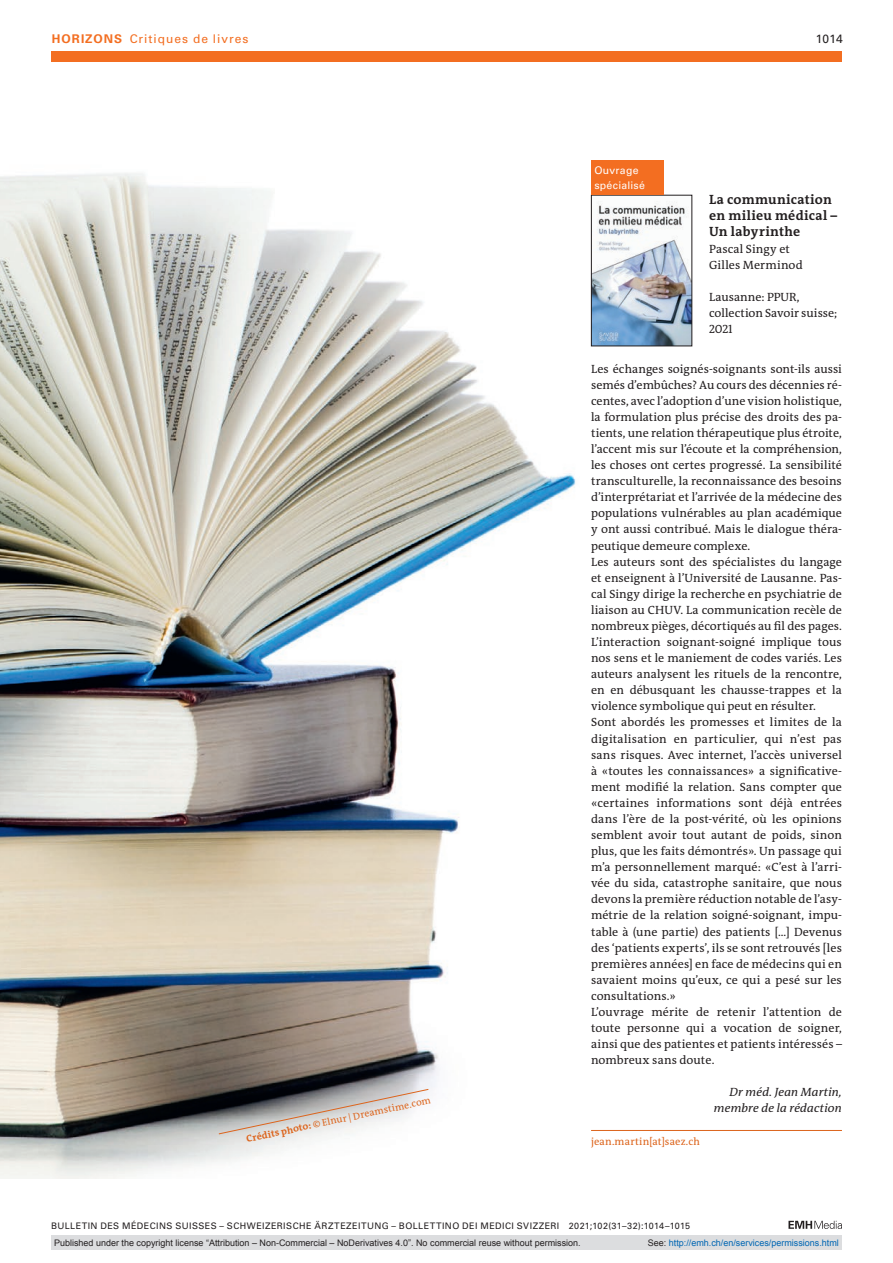
<style>
.page{position:relative;width:893px;height:1263px;background:#fff}
.page>*{position:absolute;margin:0;border:0;box-sizing:border-box;transform-origin:0 0}
.section-h2{font:700 13.5px/16px "The Antiqua B W7";letter-spacing:.025em;color:#231f20}
.section-pn{font:12px/16px "The Antiqua B W5 Plain";letter-spacing:.005em;color:#231f20;text-align:justify}
.author-notes{font:italic 12px/16px "The Antiqua B W5 Plain";letter-spacing:.01em;color:#231f20;text-align:right}
.ressort{font:12px "Univers LT Std";letter-spacing:.085em;color:#f36e21}
.ressort-2{font:12px "Univers LT Std";color:#231f20}
.section-ps{font:10.5px "The Antiqua B W5 Plain";letter-spacing:.02em;color:#dc641c}
.fig-caption{font:10.5px/14.2px "Univers LT Std";letter-spacing:.025em;color:#fff}
.an-credits{font:9.75px "The Antiqua B W5 Plain";color:#dc641c}
.t1{font:9px "Arial";color:#231f20}
.fusszeile{font:9px "Univers LT Std";letter-spacing:.045em;color:#231f20}
.t2{font:9px "Arial";color:#0066b3}
.s1{font-weight:700}
.s2{font-family:"The Antiqua B W7";font-weight:700}
.s3{color:#231f20}
</style>
<div class="page">
<svg style="left:788px;top:1221px;width:54px;height:8px"></svg>
<img style="left:0;top:173px;width:576px;height:1006px">
<hr style="left:591px;top:1130px;width:251px;height:1px;background:#dc641c">
<img style="left:593px;top:201px;width:97px;height:143px">
<div style="left:591px;top:195px;width:101px;height:151px;border:1px solid #231f20"></div>
<div style="left:591px;top:160px;width:73px;height:35px;background:#f36e21"></div>
<div style="left:51px;top:51px;width:791px;height:11px;background:#f36e21"></div>
<svg style="left:218px;top:1089px;width:211px;height:45px"></svg>
<div style="left:51px;top:1235px;width:791px;height:15px;background:#dcdddf"></div>
<p class="ressort" style="left:52px;top:31px;width:198px"><span class="s1">HORIZONS</span> Critiques de livres</p>
<p class="ressort-2" style="left:816px;top:31px;width:28px">1014</p>
<p class="an-credits" style="left:245px;top:1133px;width:190px;rotate:-12deg"><span class="s2">Crédits photo:</span> © Elnur | Dreamstime.com</p>
<p class="fig-caption" style="left:594px;top:164px;width:52px">Ouvrage spécialisé</p>
<p class="section-h2" style="left:709px;top:192px;width:130px">La communication en milieu médical –<br>Un labyrinthe</p>
<p class="section-pn" style="left:709px;top:241px;width:95px">Pascal Singy et<br>Gilles Merminod</p>
<p class="section-pn" style="left:709px;top:289px;width:130px;text-align:left">Lausanne: PPUR, collection Savoir suisse;<br>2021</p>
<p class="section-pn" style="left:591px;top:361px;width:252px">Les échanges soignés-soignants sont-ils aussi semés d’embûches? Au cours des décennies ré&shy;centes, avec l’adoption d’une vision holistique, la formulation plus précise des droits des pa&shy;tients, une relation thérapeutique plus étroite, l’accent mis sur l’écoute et la compréhension, les choses ont certes progressé. La sensibilité transculturelle, la reconnaissance des besoins d’interprétariat et l’arrivée de la médecine des populations vulnérables au plan académique y ont aussi contribué. Mais le dialogue théra&shy;peutique demeure complexe.</p>
<p class="section-pn" style="left:591px;top:554px;width:252px">Les auteurs sont des spécialistes du langage et enseignent à l’Université de Lausanne. Pas&shy;cal Singy dirige la recherche en psychiatrie de liaison au CHUV. La communication recèle de nombreux pièges, décortiqués au fil des pages.<br>L’interaction soignant-soigné implique tous nos sens et le maniement de codes variés. Les auteurs analysent les rituels de la rencontre, en en débusquant les chausse-trappes et la violence symbolique qui peut en résulter.</p>
<p class="section-pn" style="left:591px;top:714px;width:252px">Sont abordés les promesses et limites de la digitalisation en particulier, qui n’est pas sans risques. Avec internet, l’accès universel à «toutes les connaissances» a significative&shy;ment modifié la relation. Sans compter que «certaines informations sont déjà entrées dans l’ère de la post-vérité, où les opinions semblent avoir tout autant de poids, sinon plus, que les faits démontrés». Un passage qui m’a personnellement marqué: «C’est à l’arri&shy;vée du sida, catastrophe sanitaire, que nous devons la première réduction notable de l’asy&shy;métrie de la relation soigné-soignant, impu&shy;table à (une partie) des patients [...] Devenus des ‘patients experts’, ils se sont retrouvés [les premières années] en face de médecins qui en savaient moins qu’eux, ce qui a pesé sur les consultations.»</p>
<p class="section-pn" style="left:591px;top:1004px;width:252px">L’ouvrage mérite de retenir l’attention de toute personne qui a vocation de soigner, ainsi que des patientes et patients intéressés – nombreux sans doute.</p>
<p class="author-notes" style="left:714px;top:1084px;width:130px">Dr méd. Jean Martin, membre de la rédaction</p>
<p class="section-ps" style="left:591px;top:1134px;width:110px">jean.martin[at]saez.ch</p>
<p class="fusszeile" style="left:51px;top:1220px;width:641px">BULLETIN DES MÉDECINS SUISSES – SCHWEIZERISCHE ÄRZTEZEITUNG – BOLLETTINO DEI MEDICI SVIZZERI 2021;102(31–32):1014–1015</p>
<p class="t1" style="left:54px;top:1237px;width:528px">Published under the copyright license “Attribution – Non-Commercial – NoDerivatives 4.0”. No commercial reuse without permission.</p>
<p class="t2" style="left:648px;top:1237px;width:193px"><span class="s3">See:</span> http://emh.ch/en/services/permissions.html</p>
</div>
